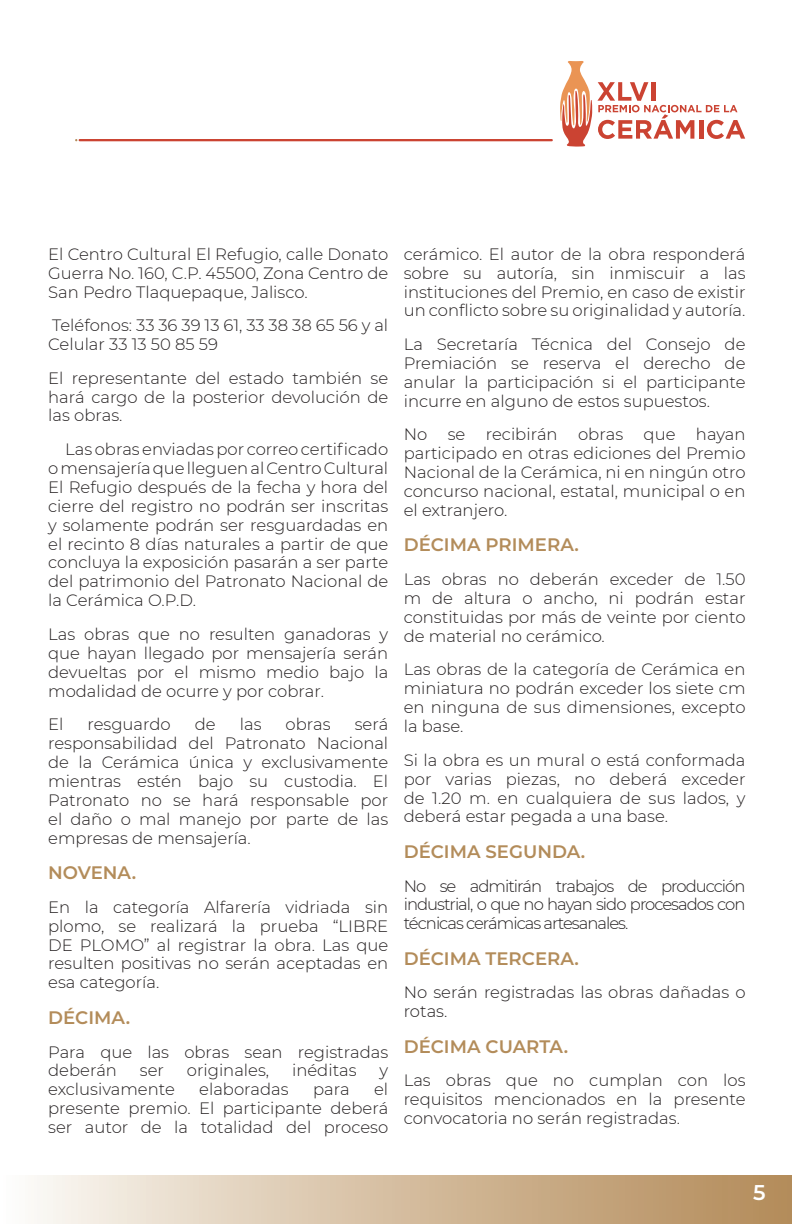
<style>
.page{position:relative;width:792px;height:1224px;background:#fff}
.page>*{position:absolute;margin:0;border:0;box-sizing:border-box;transform-origin:0 0}
.t1{font:600 21.4px "Montserrat";color:#fff}
.Titulo{font:600 18.2px "Montserrat";color:#b38c5a}
.Titulo-2{font:300 16.4px/19px "Montserrat";color:#231f20;text-align:justify}
</style>
<div class="page">
<hr style="left:79px;top:139px;width:474px;height:2px;background:#cb4332">
<div style="left:0;top:1176px;width:792px;height:48px;background:linear-gradient(to right,#fbf9f5,#b18854)"></div>
<svg style="left:560px;top:61px;width:185px;height:86px"></svg>
<p class="Titulo-2" style="left:48px;top:244px;width:342px">El Centro Cultural El Refugio, calle Donato Guerra No. 160, C.P. 45500, Zona Centro de San Pedro Tlaquepaque, Jalisco.</p>
<p class="Titulo-2" style="left:48px;top:315px;width:342px">Teléfonos: 33 36 39 13 61, 33 38 38 65 56 y al<br>Celular 33 13 50 85 59</p>
<p class="Titulo-2" style="left:48px;top:368px;width:342px">El representante del estado también se hará cargo de la posterior devolución de las obras.</p>
<p class="Titulo-2" style="left:48px;top:439px;width:342px;text-indent:17px">Las obras enviadas por correo certificado o mensajería que lleguen al Centro Cultural El Refugio después de la fecha y hora del cierre del registro no podrán ser inscritas y solamente podrán ser resguardadas en el recinto 8 días naturales a partir de que concluya la exposición pasarán a ser parte del patrimonio del Patronato Nacional de la Cerámica O.P.D.</p>
<p class="Titulo-2" style="left:48px;top:624px;width:342px">Las obras que no resulten ganadoras y que hayan llegado por mensajería serán devueltas por el mismo medio bajo la modalidad de ocurre y por cobrar.</p>
<p class="Titulo-2" style="left:48px;top:714px;width:17px">El</p>
<p class="Titulo-2" style="left:88px;top:714px;width:85px">resguardo</p>
<p class="Titulo-2" style="left:195px;top:714px;width:22px">de</p>
<p class="Titulo-2" style="left:240px;top:714px;width:23px">las</p>
<p class="Titulo-2" style="left:286px;top:714px;width:47px">obras</p>
<p class="Titulo-2" style="left:48px;top:714px;width:342px;text-indent:306px">será responsabilidad del Patronato Nacional de la Cerámica única y exclusivamente mientras estén bajo su custodia. El Patronato no se hará responsable por el daño o mal manejo por parte de las empresas de mensajería.</p>
<p class="Titulo" style="left:48px;top:860px;width:89px">NOVENA.</p>
<p class="Titulo-2" style="left:48px;top:897px;width:342px">En la categoría Alfarería vidriada sin plomo, se realizará la prueba “LIBRE DE PLOMO” al registrar la obra. Las que resulten positivas no serán aceptadas en esa categoría.</p>
<p class="Titulo" style="left:48px;top:1005px;width:83px">DÉCIMA.</p>
<p class="Titulo-2" style="left:48px;top:1042px;width:342px">Para que las obras sean registradas deberán</p>
<p class="Titulo-2" style="left:140px;top:1061px;width:26px">ser</p>
<p class="Titulo-2" style="left:187px;top:1061px;width:84px">originales,</p>
<p class="Titulo-2" style="left:292px;top:1061px;width:66px">inéditas</p>
<p class="Titulo-2" style="left:380px;top:1061px;width:10px">y</p>
<p class="Titulo-2" style="left:48px;top:1079px;width:128px">exclusivamente</p>
<p class="Titulo-2" style="left:199px;top:1079px;width:91px">elaboradas</p>
<p class="Titulo-2" style="left:313px;top:1079px;width:38px">para</p>
<p class="Titulo-2" style="left:48px;top:1079px;width:342px;text-indent:326px">el presente premio. El participante deberá ser autor de la totalidad del proceso</p>
<p class="Titulo-2" style="left:404px;top:244px;width:343px">cerámico. El autor de la obra responderá sobre su autoría, sin inmiscuir a las instituciones del Premio, en caso de existir un conflicto sobre su originalidad y autoría.</p>
<p class="Titulo-2" style="left:404px;top:334px;width:343px">La Secretaría Técnica del Consejo de Premiación se reserva el derecho de anular la participación si el participante incurre en alguno de estos supuestos.</p>
<p class="Titulo-2" style="left:404px;top:424px;width:343px">No se recibirán obras que hayan participado en otras ediciones del Premio Nacional de la Cerámica, ni en ningún otro concurso nacional, estatal, municipal o en el extranjero.</p>
<p class="Titulo" style="left:404px;top:532px;width:177px">DÉCIMA PRIMERA.</p>
<p class="Titulo-2" style="left:404px;top:569px;width:343px">Las obras no deberán exceder de 1.50 m de altura o ancho, ni podrán estar constituidas por más de veinte por ciento de material no cerámico.</p>
<p class="Titulo-2" style="left:404px;top:660px;width:343px">Las obras de la categoría de Cerámica en miniatura no podrán exceder los siete cm en ninguna de sus dimensiones, excepto la base.</p>
<p class="Titulo-2" style="left:404px;top:750px;width:343px">Si la obra es un mural o está conformada por varias piezas, no deberá exceder de 1.20 m. en cualquiera de sus lados, y deberá estar pegada a una base.</p>
<p class="Titulo" style="left:404px;top:839px;width:183px">DÉCIMA SEGUNDA.</p>
<p class="Titulo-2" style="left:404px;top:876px;width:343px">No se admitirán trabajos de producción industrial, o que no hayan sido procesados con técnicas cerámicas artesanales.</p>
<p class="Titulo" style="left:404px;top:945px;width:177px">DÉCIMA TERCERA.</p>
<p class="Titulo-2" style="left:404px;top:983px;width:343px">No serán registradas las obras dañadas o rotas.</p>
<p class="Titulo" style="left:404px;top:1033px;width:166px">DÉCIMA CUARTA.</p>
<p class="Titulo-2" style="left:404px;top:1071px;width:343px">Las obras que no cumplan con los requisitos mencionados en la presente convocatoria no serán registradas.</p>
<h1 class="t1" style="left:753px;top:1177px;width:14px">5</h1>
</div>
